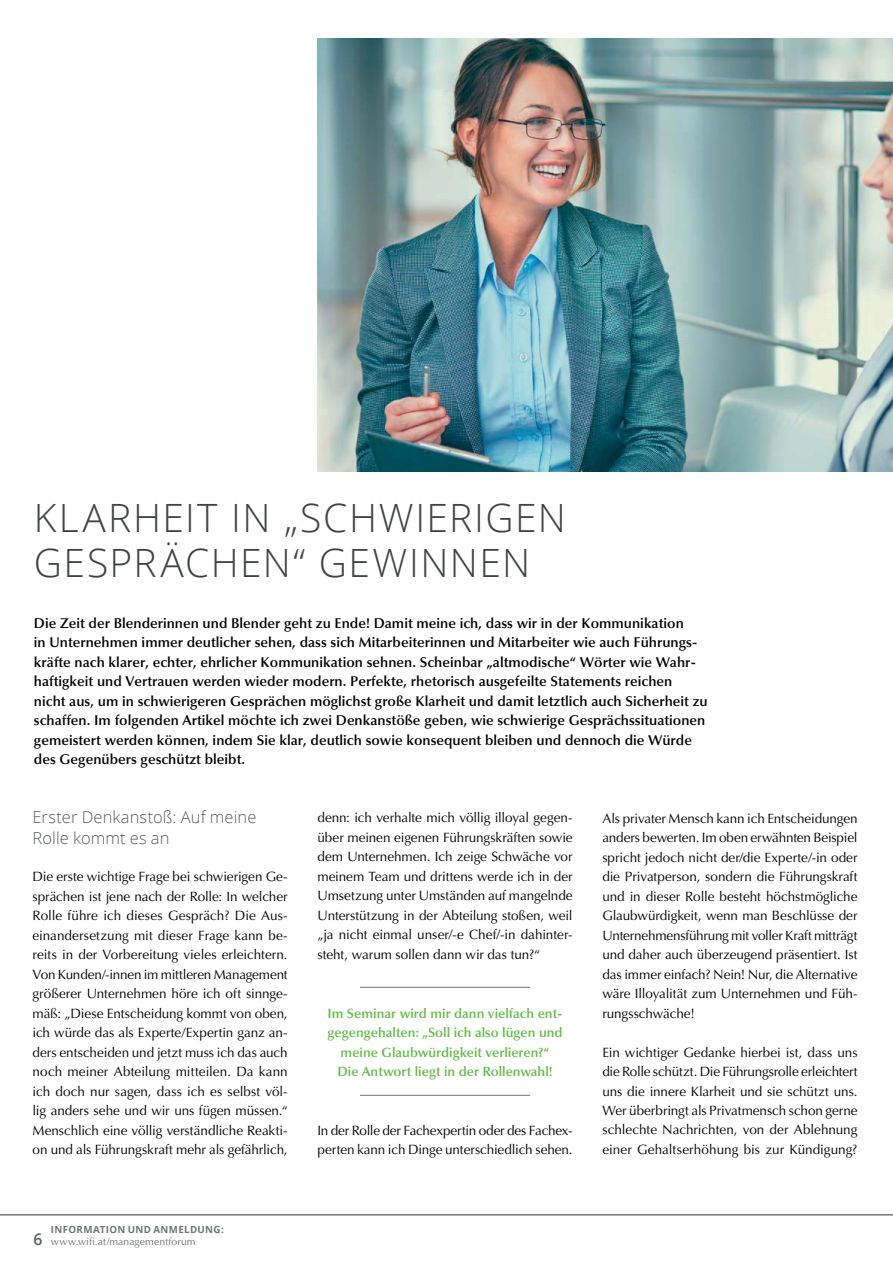
<style>
.page{position:relative;width:893px;height:1263px;background:#fff}
.page>*{position:absolute;margin:0;border:0;box-sizing:border-box;transform-origin:0 0}
.t1{font:300 39px/45px "Open Sans";letter-spacing:.04em;color:#414445}
.t2{font:300 16.5px/21px "Open Sans";letter-spacing:.005em;color:#5a5e5e}
.t3{font:600 14.25px/19.5px "Optima LT Std";color:#040000}
.t4{font:13.5px/19.5px "Optima LT Std";letter-spacing:-.005em;color:#040000;text-align:justify}
.t5{font:600 13.5px/19.5px "Optima LT Std";color:#62bb46;text-align:center}
.t6{font:10.5px "Optima LT Std";color:#717576}
.t7{font:700 9.75px "Open Sans";letter-spacing:.035em;color:#717576}
.s1{font-family:"Open Sans";font-weight:600;font-size:15.75px;color:#5a5e5e}
</style>
<div class="page">
<hr style="left:0;top:1214px;width:893px;height:2px;background:#717576">
<hr style="left:360px;top:987px;width:170px;height:1px;background:#717576">
<hr style="left:360px;top:1095px;width:170px;height:1px;background:#717576">
<img style="left:317px;top:38px;width:576px;height:434px">
<h1 class="t1" style="left:34px;top:495px;width:533px">KLARHEIT IN „SCHWIERIGEN<br>GESPRÄCHEN“ GEWINNEN</h1>
<p class="t3" style="left:34px;top:614px;width:675px">Die Zeit der Blenderinnen und Blender geht zu Ende! Damit meine ich, dass wir in der Kommunikation<br>in Unternehmen immer deutlicher sehen, dass sich Mitarbeiterinnen und Mitarbeiter wie auch Führungs&shy;kräfte nach klarer, echter, ehrlicher Kommunikation sehnen. Scheinbar „altmodische“ Wörter wie Wahr&shy;haftigkeit und Vertrauen werden wieder modern. Perfekte, rhetorisch ausgefeilte Statements reichen<br>nicht aus, um in schwierigeren Gesprächen möglichst große Klarheit und damit letztlich auch Sicherheit zu schaffen. Im folgenden Artikel möchte ich zwei Denkanstöße geben, wie schwierige Gesprächssituationen gemeistert werden können, indem Sie klar, deutlich sowie konsequent bleiben und dennoch die Würde des Gegenübers geschützt bleibt.</p>
<p class="t2" style="left:33px;top:806px;width:225px">Erster Denkanstoß: Auf meine<br>Rolle kommt es an</p>
<p class="t4" style="left:33px;top:868px;width:257px">Die erste wichtige Frage bei schwierigen Ge&shy;sprächen ist jene nach der Rolle: In welcher Rolle führe ich dieses Gespräch? Die Aus&shy;einandersetzung mit dieser Frage kann be&shy;reits in der Vorbereitung vieles erleichtern.<br>Von Kunden/-innen im mittleren Management größerer Unternehmen höre ich oft sinnge&shy;mäß: „Diese Entscheidung kommt von oben, ich würde das als Experte/Expertin ganz an&shy;ders entscheiden und jetzt muss ich das auch noch meiner Abteilung mitteilen. Da kann ich doch nur sagen, dass ich es selbst völ&shy;lig anders sehe und wir uns fügen müssen.“ Menschlich eine völlig verständliche Reakti&shy;on und als Führungskraft mehr als gefährlich,</p>
<p class="t7" style="left:51px;top:1223px;width:174px">INFORMATION UND ANMELDUNG:</p>
<p class="t6" style="left:33px;top:1237px;width:164px"><span class="s1">6</span> www.wifi.at/managementforum</p>
<p class="t4" style="left:317px;top:809px;width:257px">denn: ich verhalte mich völlig illoyal gegen&shy;über meinen eigenen Führungskräften sowie dem Unternehmen. Ich zeige Schwäche vor meinem Team und drittens werde ich in der Umsetzung unter Umständen auf mangelnde Unterstützung in der Abteilung stoßen, weil „ja nicht einmal unser/-e Chef/-in dahinter&shy;steht, warum sollen dann wir das tun?“</p>
<p class="t5" style="left:327px;top:1004px;width:237px">Im Seminar wird mir dann vielfach ent&shy;gegengehalten: „Soll ich also lügen und meine Glaubwürdigkeit verlieren?“<br>Die Antwort liegt in der Rollenwahl!</p>
<p class="t4" style="left:317px;top:1121px;width:257px">In der Rolle der Fachexpertin oder des Fachex&shy;perten kann ich Dinge unterschiedlich sehen.</p>
<p class="t4" style="left:602px;top:809px;width:257px">Als privater Mensch kann ich Entscheidungen anders bewerten. Im oben erwähnten Beispiel spricht jedoch nicht der/die Experte/-in oder die Privatperson, sondern die Führungskraft und in dieser Rolle besteht höchstmögliche Glaubwürdigkeit, wenn man Beschlüsse der Unternehmensführung mit voller Kraft mitträgt und daher auch überzeugend präsentiert. Ist das immer einfach? Nein! Nur, die Alternative wäre Illoyalität zum Unternehmen und Füh&shy;rungsschwäche!</p>
<p class="t4" style="left:602px;top:1043px;width:257px">Ein wichtiger Gedanke hierbei ist, dass uns die Rolle schützt. Die Führungsrolle erleichtert uns die innere Klarheit und sie schützt uns.<br>Wer überbringt als Privatmensch schon gerne schlechte Nachrichten, von der Ablehnung einer Gehaltserhöhung bis zur Kündigung?</p>
</div>
